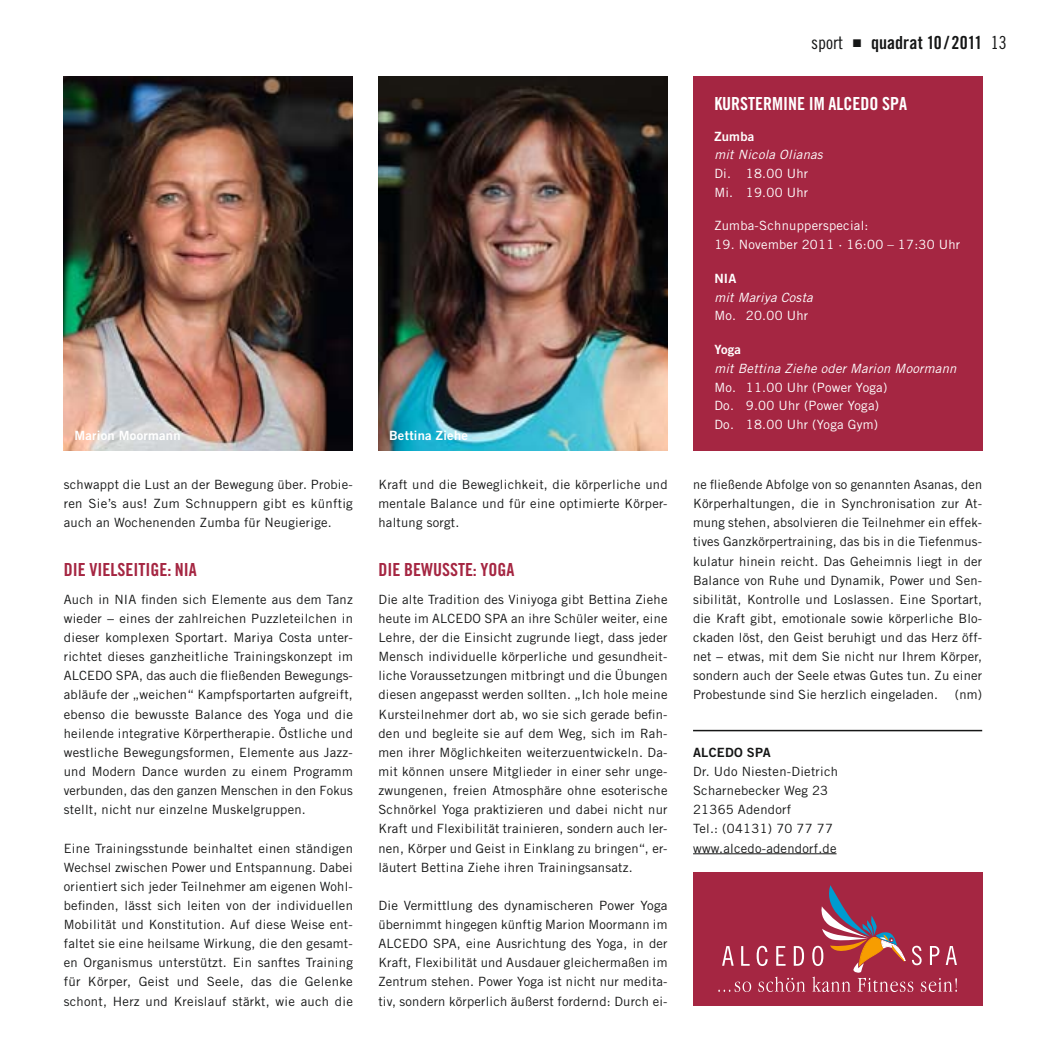
<style>
.page{position:relative;width:1063px;height:1063px;background:#fff}
.page>*{position:absolute;margin:0;border:0;box-sizing:border-box;transform-origin:0 0}
.t1{font:18px "Trade Gothic LT Std Bd Cn 20";color:#a52642}
.t2{font:18px "Trade Gothic LT Std Bd Cn 20";color:#151616}
.t3{font:18px "Trade Gothic LT Std Bd Cn 20";color:#fff}
.t4{font:12.75px/19.2px "Trade Gothic LT Std";letter-spacing:.02em;color:#151616;text-align:justify}
.t5{font:12.75px/19.2px "Trade Gothic LT Std";letter-spacing:.02em;color:#151616;text-align:justify;scale:1.04 1}
.t6{font:12.75px/18.8px "Trade Gothic LT Std";letter-spacing:.02em;color:#fff}
.t7{font:italic 12.75px "Trade Gothic LT Std";letter-spacing:.02em;color:#fff}
.t8{font:12.75px "Trade Gothic LT Std Bd 2";letter-spacing:.02em;color:#fff}
.t9{font:12.75px "Trade Gothic LT Std Bd 2";letter-spacing:.02em;color:#151616}
.s1{font-family:"Trade Gothic LT Std Cn 18"}
.s2{font-family:"European Pi Three"}
</style>
<div class="page">
<div style="left:693px;top:77px;width:290px;height:374px;background:#a52642"></div>
<hr style="left:693px;top:730px;width:289px;height:1px;background:#151616">
<hr style="left:693px;top:853px;width:144px;height:1px;background:#151616">
<div style="left:693px;top:872px;width:289px;height:134px;background:#a52642"></div>
<svg style="left:722px;top:946px;width:12px;height:20px"></svg>
<svg style="left:741px;top:946px;width:9px;height:20px"></svg>
<svg style="left:757px;top:946px;width:11px;height:20px"></svg>
<svg style="left:776px;top:946px;width:10px;height:20px"></svg>
<svg style="left:794px;top:946px;width:10px;height:20px"></svg>
<svg style="left:718px;top:982px;width:33px;height:10px"></svg>
<svg style="left:758px;top:977px;width:47px;height:15px"></svg>
<svg style="left:812px;top:885px;width:145px;height:107px"></svg>
<img style="left:378px;top:77px;width:290px;height:374px">
<img style="left:64px;top:77px;width:289px;height:374px">
<p class="t8" style="left:74px;top:431px;width:108px">Marion Moormann</p>
<p class="t8" style="left:389px;top:431px;width:80px">Bettina Ziehe</p>
<p class="t4" style="left:64px;top:476px;width:291px">schwappt die Lust an der Bewegung über. Probie&shy;ren Sie’s aus! Zum Schnuppern gibt es künftig auch an Wochenenden Zumba für Neugierige.</p>
<h1 class="t1" style="left:64px;top:563px;width:135px">DIE VIELSEITIGE: NIA</h1>
<p class="t4" style="left:64px;top:591px;width:291px">Auch in NIA finden sich Elemente aus dem Tanz wieder − eines der zahlreichen Puzzleteilchen in dieser komplexen Sportart. Mariya Costa unter&shy;richtet dieses ganzheitliche Trainingskonzept im ALCEDO SPA, das auch die fließenden Bewegungs&shy;abläufe der „weichen“ Kampfsportarten aufgreift, ebenso die bewusste Balance des Yoga und die heilende integrative Körpertherapie. Östliche und westliche Bewegungsformen, Elemente aus Jazz&shy;und Modern Dance wurden zu einem Programm verbunden, das den ganzen Menschen in den Fokus stellt, nicht nur einzelne Muskel gruppen.</p>
<p class="t4" style="left:64px;top:839px;width:291px">Eine Trainingsstunde beinhaltet einen ständigen Wechsel zwischen Power und Entspannung. Dabei orientiert sich jeder Teilnehmer am eigenen Wohl&shy;befinden, lässt sich leiten von der individuellen Mobilität und Konstitution. Auf diese Weise ent&shy;faltet sie eine heilsame Wirkung, die den gesamt&shy;en Organismus unterstützt. Ein sanftes Training für Körper, Geist und Seele, das die Gelenke schont, Herz und Kreislauf stärkt, wie auch die</p>
<p class="t4" style="left:378px;top:476px;width:291px">Kraft und die Beweglichkeit, die körperliche und mentale Balance und für eine optimierte Körper&shy;haltung sorgt.</p>
<h1 class="t1" style="left:378px;top:563px;width:138px">DIE BEWUSSTE: YOGA</h1>
<p class="t4" style="left:378px;top:591px;width:291px">Die alte Tradition des Viniyoga gibt Bettina Ziehe heute im ALCEDO SPA an ihre Schüler weiter, eine Lehre, der die Einsicht zugrunde liegt, dass jeder Mensch individuelle körperliche und gesundheit&shy;liche Voraussetzungen mitbringt und die Übungen diesen angepasst werden sollten. „Ich hole meine Kursteilnehmer dort ab, wo sie sich gerade befin&shy;den und begleite sie auf dem Weg, sich im Rah&shy;men ihrer Möglichkeiten weiterzuentwickeln. Da&shy;mit können unsere Mitglieder in einer sehr unge&shy;zwungenen, freien Atmosphäre ohne esoterische Schnörkel Yoga praktizieren und dabei nicht nur Kraft und Flexibilität trainieren, sondern auch ler&shy;nen, Körper und Geist in Einklang zu bringen“, er&shy;läutert Bettina Ziehe ihren Trainingsansatz.</p>
<p class="t5" style="left:378px;top:897px;width:280px">Die Vermittlung des dynamischeren Power Yoga übernimmt hingegen künftig Marion Moormann im ALCEDO SPA, eine Ausrichtung des Yoga, in der Kraft, Flexibilität und Ausdauer gleichermaßen im Zentrum stehen. Power Yoga ist nicht nur medita&shy;tiv, sondern körperlich äußerst fordernd: Durch ei-</p>
<h1 class="t2" style="left:811px;top:36px;width:197px"><span class="s1">sport</span> <span class="s2">-</span> quadrat 10 / 2011 <span class="s1">13</span></h1>
<h1 class="t3" style="left:714px;top:97px;width:194px">KURSTERMINE IM ALCEDO SPA</h1>
<p class="t8" style="left:714px;top:131px;width:42px">Zumba</p>
<p class="t7" style="left:714px;top:150px;width:110px">mit Nicola Olianas</p>
<p class="t6" style="left:714px;top:165px;width:95px">Di. 18.00 Uhr<br>Mi. 19.00 Uhr</p>
<p class="t6" style="left:714px;top:218px;width:156px">Zumba-Schnupperspecial:</p>
<p class="t6" style="left:714px;top:236px;width:247px">19. November 2011 · 16:00 – 17:30 Uhr</p>
<p class="t8" style="left:714px;top:274px;width:24px">NIA</p>
<p class="t7" style="left:714px;top:292px;width:100px">mit Mariya Costa</p>
<p class="t6" style="left:714px;top:308px;width:95px">Mo. 20.00 Uhr</p>
<p class="t8" style="left:714px;top:345px;width:28px">Yoga</p>
<p class="t7" style="left:714px;top:364px;width:244px">mit Bettina Ziehe oder Marion Moormann</p>
<p class="t6" style="left:714px;top:379px;width:175px">Mo. 11.00 Uhr (Power Yoga)<br>Do. 9.00 Uhr (Power Yoga)<br>Do. 18.00 Uhr (Yoga Gym)</p>
<p class="t4" style="left:693px;top:476px;width:291px">ne fließende Abfolge von so genannten Asanas, den Körperhaltungen, die in Synchronisation zur At&shy;mung stehen, absolvieren die Teilnehmer ein effek&shy;tives Ganzkörpertraining, das bis in die Tiefenmus&shy;kulatur hinein reicht. Das Geheimnis liegt in der Balance von Ruhe und Dynamik, Power und Sen&shy;sibilität, Kontrolle und Loslassen. Eine Sportart, die Kraft gibt, emotionale sowie körperliche Blo&shy;ckaden löst, den Geist beruhigt und das Herz öff&shy;net − etwas, mit dem Sie nicht nur Ihrem Körper, sondern auch der Seele etwas Gutes tun. Zu einer Probestunde sind Sie herzlich eingeladen.</p>
<p class="t4" style="left:955px;top:686px;width:29px">(nm)</p>
<p class="t9" style="left:693px;top:748px;width:79px">ALCEDO SPA</p>
<p class="t4" style="left:693px;top:763px;width:146px;text-align:left">Dr. Udo Niesten-Dietrich<br>Scharnebecker Weg 23<br>21365 Adendorf<br>Tel.: (04131) 70 77 77 www.alcedo-adendorf.de</p>
</div>
